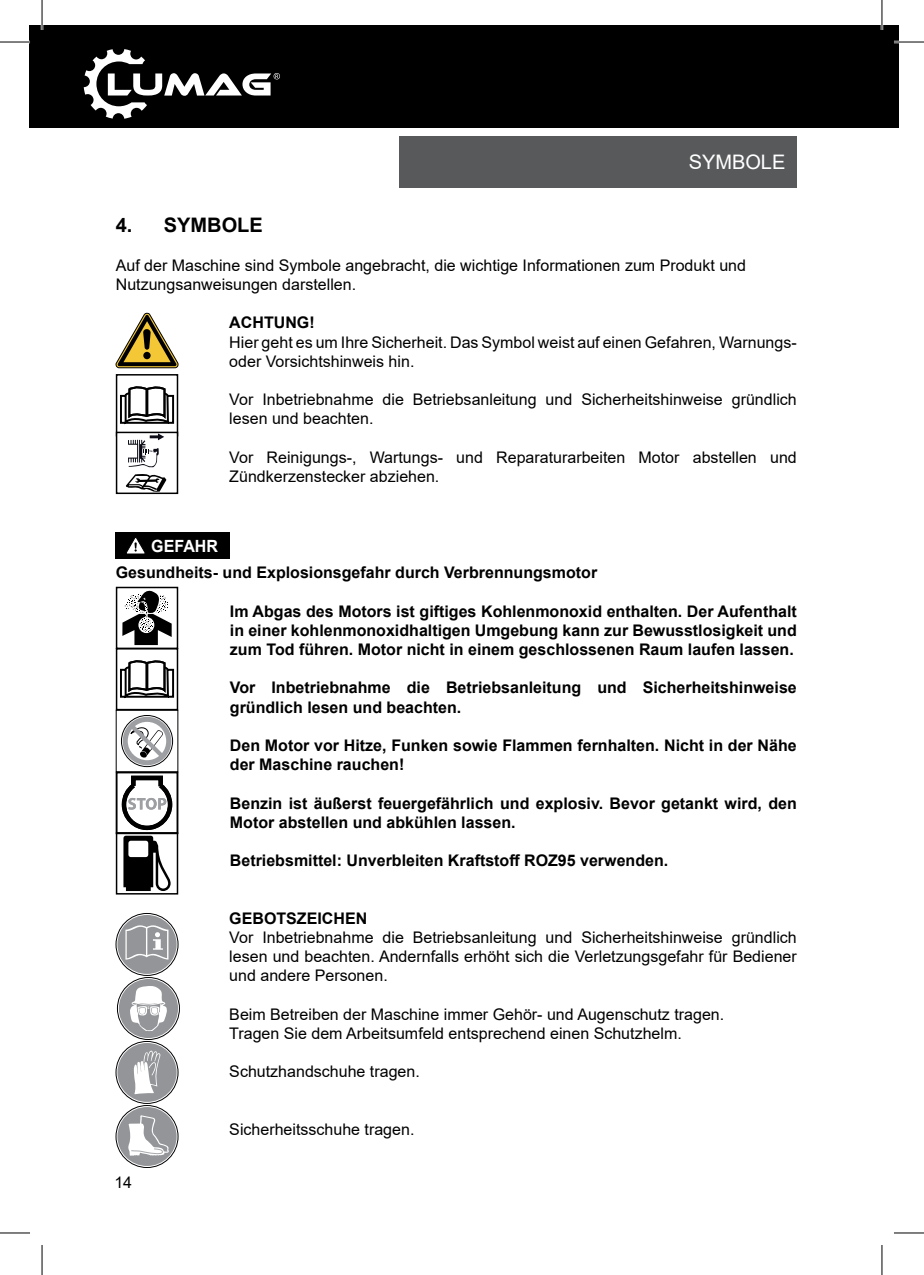
<style>
.page{position:relative;width:924px;height:1275px;background:#fff}
.page>*{position:absolute;margin:0;border:0;box-sizing:border-box;transform-origin:0 0}
.t1{font:700 20px "Arial";color:#000}
.t2{font:20px "Arial";color:#fff}
.t3{font:700 16.8px "Arial";color:#fff;scale:.95 1}
.t4{font:16px/19.2px "Arial";color:#000}
.t5{font:700 16px/19.2px "Arial";color:#000}
</style>
<div class="page">
<svg style="left:116px;top:313px;width:62px;height:55px"></svg>
<svg style="left:120px;top:386px;width:55px;height:39px"></svg>
<hr style="left:145px;top:389px;width:3px;height:26px;background:#000">
<div style="left:116px;top:374px;width:62px;height:62px;border:2px solid #000"></div>
<div style="left:116px;top:432px;width:61px;height:61px;background:#fff"></div>
<div style="left:116px;top:432px;width:62px;height:62px;border:2px solid #000"></div>
<svg style="left:125px;top:433px;width:41px;height:59px"></svg>
<div style="left:115px;top:533px;width:115px;height:26px;background:#000"></div>
<svg style="left:126px;top:537px;width:19px;height:17px"></svg>
<svg style="left:122px;top:590px;width:50px;height:55px"></svg>
<div style="left:116px;top:587px;width:62px;height:62px;border:2px solid #000"></div>
<svg style="left:120px;top:660px;width:55px;height:39px"></svg>
<hr style="left:145px;top:663px;width:3px;height:26px;background:#000">
<div style="left:116px;top:648px;width:62px;height:62px;border:2px solid #000"></div>
<div style="left:121px;top:715px;width:52px;height:52px;border:1px solid #000;border-radius:50%"></div>
<svg style="left:123px;top:717px;width:48px;height:48px"></svg>
<div style="left:116px;top:771px;width:62px;height:63px;border:2px solid #000"></div>
<div style="left:131px;top:775px;width:32px;height:13px;border:4px solid #000"></div>
<div style="left:116px;top:832px;width:62px;height:62px;border:2px solid #000"></div>
<svg style="left:120px;top:779px;width:54px;height:112px"></svg>
<svg style="left:116px;top:913px;width:62px;height:62px"></svg>
<div style="left:116px;top:913px;width:62px;height:62px;border:1px solid #000;border-radius:50%"></div>
<div style="left:117px;top:915px;width:59px;height:59px;background:#939598;border-radius:50%"></div>
<svg style="left:125px;top:923px;width:43px;height:36px"></svg>
<svg style="left:117px;top:977px;width:62px;height:62px"></svg>
<div style="left:117px;top:977px;width:62px;height:62px;border:1px solid #000;border-radius:50%"></div>
<div style="left:119px;top:979px;width:59px;height:59px;background:#939598;border-radius:50%"></div>
<svg style="left:130px;top:985px;width:37px;height:46px"></svg>
<svg style="left:116px;top:1041px;width:62px;height:62px"></svg>
<div style="left:116px;top:1041px;width:62px;height:62px;border:1px solid #000;border-radius:50%"></div>
<div style="left:117px;top:1043px;width:59px;height:59px;background:#939598;border-radius:50%"></div>
<svg style="left:134px;top:1050px;width:26px;height:44px"></svg>
<svg style="left:116px;top:1105px;width:62px;height:62px"></svg>
<div style="left:116px;top:1105px;width:62px;height:62px;border:1px solid #000;border-radius:50%"></div>
<div style="left:117px;top:1107px;width:59px;height:59px;background:#939598;border-radius:50%"></div>
<svg style="left:128px;top:1115px;width:41px;height:40px"></svg>
<div style="left:399px;top:136px;width:397px;height:51px;background:#58595b"></div>
<div style="left:29px;top:25px;width:869px;height:103px;background:#000"></div>
<svg style="left:84px;top:49px;width:196px;height:70px"></svg>
<hr style="left:0;top:41px;width:30px;height:2px;background:#fff">
<hr style="left:893px;top:41px;width:30px;height:2px;background:#fff">
<hr style="left:41px;top:0;width:2px;height:30px;background:#fff">
<hr style="left:880px;top:0;width:2px;height:30px;background:#fff">
<hr style="left:0;top:42px;width:30px;height:1px;background:#000">
<hr style="left:893px;top:42px;width:30px;height:1px;background:#000">
<hr style="left:0;top:1232px;width:30px;height:1px;background:#000">
<hr style="left:893px;top:1232px;width:30px;height:1px;background:#000">
<hr style="left:42px;top:0;width:1px;height:30px;background:#000">
<hr style="left:42px;top:1245px;width:1px;height:30px;background:#000">
<hr style="left:881px;top:0;width:1px;height:30px;background:#000">
<hr style="left:881px;top:1245px;width:1px;height:30px;background:#000">
<p class="t2" style="left:688px;top:148px;width:98px">SYMBOLE</p>
<p class="t1" style="left:116px;top:211px;width:148px">4. SYMBOLE</p>
<p class="t4" style="left:116px;top:255px;width:631px">Auf der Maschine sind Symbole angebracht, die wichtige Informationen zum Produkt und<br>Nutzungsanweisungen darstellen.</p>
<p class="t5" style="left:229px;top:313px;width:87px">ACHTUNG!</p>
<p class="t4" style="left:229px;top:332px;width:568px">Hier geht es um Ihre Sicherheit. Das Symbol weist auf einen Gefahren, Warnungs&shy;oder Vorsichtshinweis hin.</p>
<p class="t4" style="left:229px;top:390px;width:568px">Vor Inbetriebnahme die Betriebsanleitung und Sicherheitshinweise gründlich lesen und beachten.</p>
<p class="t4" style="left:229px;top:447px;width:568px">Vor Reinigungs-, Wartungs- und Reparaturarbeiten Motor abstellen und<br>Zündkerzenstecker abziehen.</p>
<p class="t3" style="left:151px;top:535px;width:72px">GEFAHR</p>
<p class="t5" style="left:116px;top:563px;width:482px">Gesundheits- und Explosionsgefahr durch Verbrennungsmotor</p>
<p class="t5" style="left:230px;top:601px;width:568px;text-align:justify">Im Abgas des Motors ist giftiges Kohlenmonoxid enthalten. Der Aufenthalt in einer kohlenmonoxidhaltigen Umgebung kann zur Bewusstlosigkeit und zum Tod führen. Motor nicht in einem geschlossenen Raum laufen lassen.</p>
<p class="t5" style="left:230px;top:678px;width:568px">Vor Inbetriebnahme die Betriebsanleitung und Sicherheitshinweise gründlich lesen und beachten.</p>
<p class="t5" style="left:230px;top:736px;width:568px">Den Motor vor Hitze, Funken sowie Flammen fernhalten. Nicht in der Nähe der Maschine rauchen!</p>
<p class="t5" style="left:230px;top:793px;width:568px">Benzin ist äußerst feuergefährlich und explosiv. Bevor getankt wird, den<br>Motor abstellen und abkühlen lassen.</p>
<p class="t5" style="left:230px;top:851px;width:439px">Betriebsmittel: Unverbleiten Kraftstoff ROZ95 verwenden.</p>
<p class="t5" style="left:229px;top:908px;width:139px">GEBOTSZEICHEN</p>
<p class="t4" style="left:229px;top:927px;width:568px;text-align:justify">Vor Inbetriebnahme die Betriebsanleitung und Sicherheitshinweise gründlich lesen und beachten. Andernfalls erhöht sich die Verletzungsgefahr für Bediener und andere Personen.</p>
<p class="t4" style="left:229px;top:1004px;width:496px">Beim Betreiben der Maschine immer Gehör- und Augenschutz tragen.<br>Tragen Sie dem Arbeitsumfeld entsprechend einen Schutzhelm.</p>
<p class="t4" style="left:229px;top:1062px;width:192px">Schutzhandschuhe tragen.</p>
<p class="t4" style="left:114px;top:1172px;width:19px">14</p>
<p class="t4" style="left:229px;top:1119px;width:186px">Sicherheitsschuhe tragen.</p>
</div>
